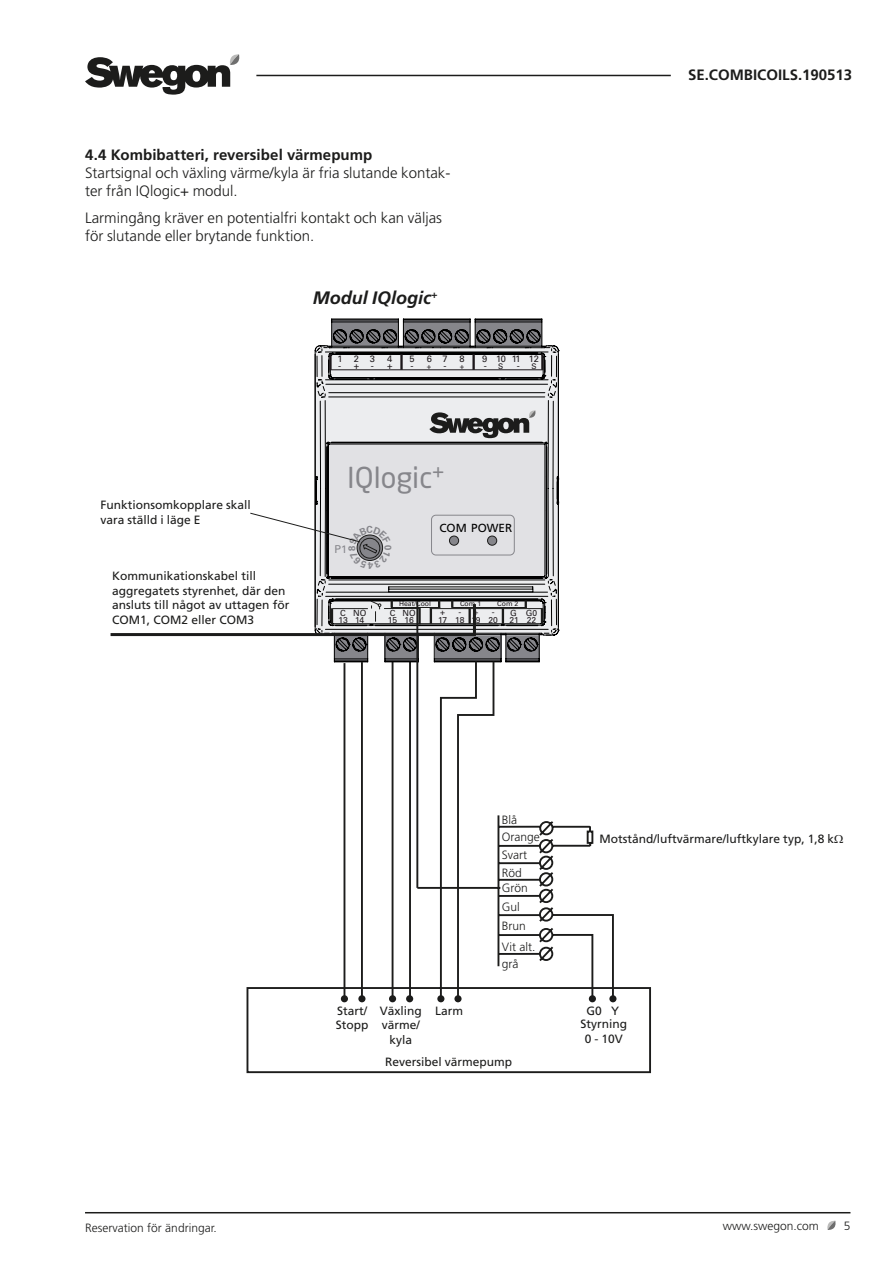
<style>
.page{position:relative;width:893px;height:1263px;background:#fff}
.page>*{position:absolute;margin:0;border:0;box-sizing:border-box;transform-origin:0 0}
.t1{font:28.65px "Neo Sans Std";color:#86868b}
.t2{font:italic 700 18px "Frutiger";color:#1c1c1b}
.t3{font:300 15px/18px "Frutiger";color:#1c1c1b}
.t4{font:700 15px "Frutiger";color:#1c1c1b}
.t5{font:12px/14.4px "Frutiger";color:#1c1c1b}
.t6{font:300 12px/17.7px "Frutiger";color:#1c1c1b}
.t7{font:11.7px "Frutiger";color:#000}
.t8{font:10.8px "Univers";color:#86868b}
.t9{font:9.3px "Univers";letter-spacing:-.015em;color:#1c171a}
.t10{font:8.55px/6.9px "Univers";letter-spacing:-.015em;color:#1c171a}
.t11{font:7.65px "Univers";color:#1c171a}
.t12{font:6.9px "Univers";color:#1c171a}
.s1{font-size:7.65px}
</style>
<div class="page">
<hr style="left:256px;top:75px;width:415px;height:1px;background:#1c1c1b">
<svg style="left:85px;top:54px;width:154px;height:41px"></svg>
<hr style="left:85px;top:1212px;width:765px;height:1px;background:#1c1c1b">
<svg style="left:827px;top:1221px;width:8px;height:9px"></svg>
<svg style="left:543px;top:345px;width:16px;height:291px;background:#a0a1a2"></svg>
<hr style="left:541px;top:354px;width:3px;height:16px;background:#1c171a">
<svg style="left:247px;top:662px;width:404px;height:411px"></svg>
<div style="left:341px;top:995px;width:7px;height:7px;border:2px solid #1c1c1b;border-radius:50%"></div>
<div style="left:358px;top:995px;width:7px;height:7px;border:2px solid #1c1c1b;border-radius:50%"></div>
<div style="left:389px;top:995px;width:7px;height:7px;border:2px solid #1c1c1b;border-radius:50%"></div>
<div style="left:406px;top:995px;width:7px;height:7px;border:2px solid #1c1c1b;border-radius:3px"></div>
<svg style="left:407px;top:813px;width:209px;height:189px"></svg>
<div style="left:609px;top:995px;width:7px;height:7px;border:2px solid #1c1c1b;border-radius:50%"></div>
<svg style="left:110px;top:319px;width:433px;height:343px"></svg>
<p class="t4" style="left:85px;top:146px;width:289px">4.4 Kombibatteri, reversibel värmepump</p>
<p class="t3" style="left:85px;top:164px;width:367px">Startsignal och växling värme/kyla är fria slutande kontak&shy;ter från IQlogic+ modul.</p>
<p class="t3" style="left:85px;top:209px;width:359px">Larmingång kräver en potentialfri kontakt och kan väljas för slutande eller brytande funktion.</p>
<h2 class="t2" style="left:313px;top:287px;width:126px">Modul IQlogic<sup>+</sup></h2>
<p class="t9" style="left:337px;top:353px;width:39px">123</p>
<p class="t9" style="left:387px;top:353px;width:7px">4</p>
<p class="t9" style="left:410px;top:353px;width:7px">5</p>
<p class="t9" style="left:427px;top:353px;width:22px">6 7</p>
<p class="t9" style="left:459px;top:353px;width:7px">8</p>
<p class="t9" style="left:482px;top:353px;width:58px">9 10 11 12</p>
<p class="t9" style="left:338px;top:360px;width:37px">-+-</p>
<p class="t9" style="left:387px;top:360px;width:7px">+</p>
<p class="t9" style="left:410px;top:360px;width:22px">- <span class="s1">+</span></p>
<p class="t11" style="left:460px;top:362px;width:6px">+</p>
<p class="t9" style="left:443px;top:360px;width:5px">-</p>
<p class="t9" style="left:484px;top:360px;width:21px">- <span class="s1">S</span></p>
<p class="t9" style="left:517px;top:360px;width:21px">- <span class="s1">S</span></p>
<p class="t5" style="left:100px;top:498px;width:152px">Funktionsomkopplare skall vara ställd i läge E</p>
<p class="t5" style="left:112px;top:569px;width:179px">Kommunikationskabel till aggregatets styrenhet, där den ansluts till något av uttagen för<br>COM1, COM2 eller COM3</p>
<h1 class="t1" style="left:347px;top:460px;width:99px">IQlogic<sup>+</sup></h1>
<p class="t8" style="left:335px;top:543px;width:14px">P1</p>
<p class="t7" style="left:439px;top:521px;width:74px">COM POWER</p>
<p class="t12" style="left:399px;top:599px;width:34px">Heat/Cool</p>
<p class="t12" style="left:497px;top:599px;width:23px">Com 2</p>
<p class="t12" style="left:460px;top:599px;width:23px">Com 1</p>
<p class="t10" style="left:338px;top:609px;width:11px">C<br>13</p>
<p class="t10" style="left:353px;top:609px;width:15px">NO<br>14</p>
<p class="t10" style="left:388px;top:609px;width:11px">C<br>15</p>
<p class="t10" style="left:403px;top:609px;width:15px">NO<br>16</p>
<p class="t10" style="left:438px;top:608px;width:11px;line-height:8.2px">+<br>17</p>
<p class="t10" style="left:455px;top:608px;width:11px;line-height:8.2px;text-align:center">-<br>18</p>
<p class="t10" style="left:471px;top:608px;width:10px;line-height:8.2px">+<br>19</p>
<p class="t10" style="left:488px;top:608px;width:11px;line-height:8.2px;text-align:center">-<br>20</p>
<p class="t10" style="left:509px;top:609px;width:11px;line-height:7.5px">G<br>21</p>
<p class="t10" style="left:526px;top:609px;width:13px;line-height:7.5px">G0<br>22</p>
<p class="t4" style="left:688px;top:66px;width:166px">SE.COMBICOILS.190513</p>
<p class="t6" style="left:502px;top:811px;width:40px">Blå<br>Orange<br>Svart<br>Röd</p>
<p class="t6" style="left:502px;top:878px;width:28px;line-height:19px">Grön<br>Gul<br>Brun</p>
<p class="t6" style="left:502px;top:938px;width:35px">Vit alt. grå</p>
<p class="t5" style="left:600px;top:831px;width:236px">Motstånd/luftvärmare/luftkylare typ, 1,8 k</p>
<p class="t5" style="left:336px;top:1003px;width:34px">Start/<br>Stopp</p>
<p class="t5" style="left:380px;top:1003px;width:44px;text-align:center">Växling värme/ kyla</p>
<p class="t5" style="left:435px;top:1003px;width:30px">Larm</p>
<p class="t5" style="left:581px;top:1004px;width:48px;line-height:14px;text-align:center">G0 Y<br>Styrning<br>0 - 10V</p>
<p class="t5" style="left:385px;top:1054px;width:129px">Reversibel värmepump</p>
<p class="t6" style="left:85px;top:1219px;width:133px">Reservation för ändringar.</p>
<p class="t6" style="left:723px;top:1217px;width:98px">www.swegon.com</p>
<p class="t6" style="left:844px;top:1217px;width:8px">5</p>
</div>
